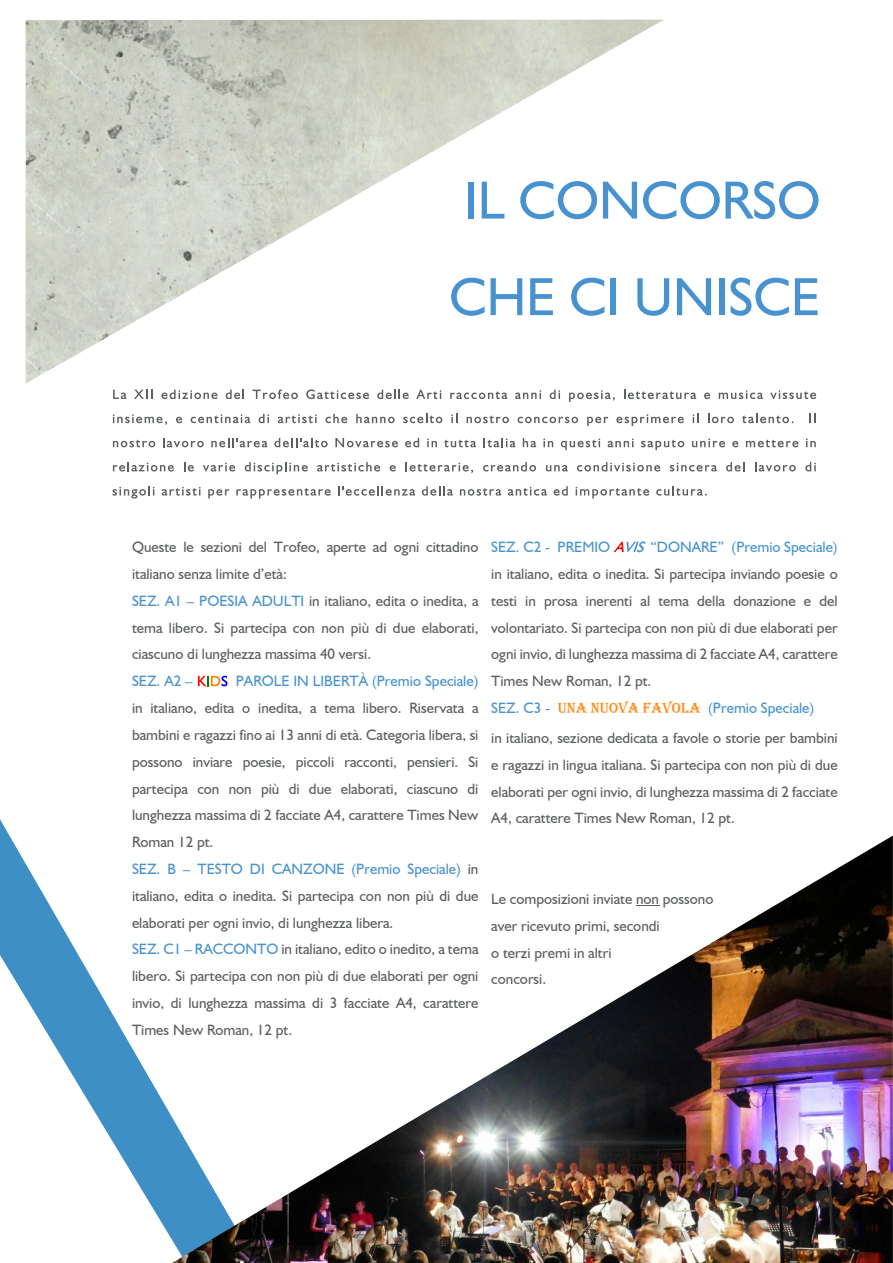
<style>
.page{position:relative;width:893px;height:1263px;background:#fff}
.page>*{position:absolute;margin:0;border:0;box-sizing:border-box;transform-origin:0 0}
.t1{font:54px/96.6px "Humanist 521 BT";color:#4893cf}
.t2{font:15px/26.8px "Humanist 521 BT";color:#5b5f5e}
.t3{font:15px "Humanist 521 BT";color:#4893cf}
.s1{color:#4893cf}
.s2{font-family:"Algerian";color:#ff8000}
</style>
<div class="page">
<img style="left:26px;top:20px;width:637px;height:364px">
<svg style="left:0;top:819px;width:143px;height:373px"></svg>
<svg style="left:113px;top:390px;width:14px;height:9px"></svg>
<svg style="left:134px;top:390px;width:19px;height:9px"></svg>
<svg style="left:161px;top:390px;width:56px;height:9px"></svg>
<svg style="left:226px;top:390px;width:18px;height:9px"></svg>
<svg style="left:253px;top:390px;width:45px;height:9px"></svg>
<svg style="left:306px;top:389px;width:63px;height:10px"></svg>
<svg style="left:377px;top:390px;width:32px;height:9px"></svg>
<svg style="left:416px;top:390px;width:25px;height:9px"></svg>
<svg style="left:450px;top:391px;width:57px;height:8px"></svg>
<svg style="left:515px;top:390px;width:26px;height:9px"></svg>
<svg style="left:550px;top:390px;width:10px;height:9px"></svg>
<svg style="left:569px;top:390px;width:46px;height:12px"></svg>
<svg style="left:624px;top:390px;width:72px;height:9px"></svg>
<svg style="left:704px;top:393px;width:6px;height:6px"></svg>
<svg style="left:719px;top:390px;width:44px;height:9px"></svg>
<svg style="left:770px;top:390px;width:46px;height:9px"></svg>
<svg style="left:113px;top:414px;width:54px;height:11px"></svg>
<svg style="left:176px;top:417px;width:6px;height:6px"></svg>
<svg style="left:191px;top:414px;width:59px;height:9px"></svg>
<svg style="left:259px;top:414px;width:10px;height:9px"></svg>
<svg style="left:278px;top:414px;width:39px;height:9px"></svg>
<svg style="left:325px;top:414px;width:22px;height:9px"></svg>
<svg style="left:356px;top:414px;width:39px;height:9px"></svg>
<svg style="left:403px;top:414px;width:39px;height:9px"></svg>
<svg style="left:451px;top:414px;width:6px;height:9px"></svg>
<svg style="left:467px;top:415px;width:42px;height:8px"></svg>
<svg style="left:517px;top:417px;width:61px;height:6px"></svg>
<svg style="left:587px;top:417px;width:21px;height:9px"></svg>
<svg style="left:616px;top:414px;width:68px;height:12px"></svg>
<svg style="left:693px;top:414px;width:5px;height:9px"></svg>
<svg style="left:708px;top:414px;width:26px;height:9px"></svg>
<svg style="left:742px;top:414px;width:51px;height:9px"></svg>
<svg style="left:810px;top:414px;width:6px;height:9px"></svg>
<svg style="left:113px;top:440px;width:42px;height:7px"></svg>
<svg style="left:163px;top:438px;width:41px;height:9px"></svg>
<svg style="left:211px;top:438px;width:57px;height:9px"></svg>
<svg style="left:274px;top:438px;width:54px;height:9px"></svg>
<svg style="left:335px;top:438px;width:63px;height:9px"></svg>
<svg style="left:405px;top:438px;width:14px;height:9px"></svg>
<svg style="left:427px;top:438px;width:10px;height:9px"></svg>
<svg style="left:444px;top:440px;width:32px;height:7px"></svg>
<svg style="left:484px;top:438px;width:32px;height:9px"></svg>
<svg style="left:523px;top:438px;width:13px;height:9px"></svg>
<svg style="left:543px;top:438px;width:10px;height:9px"></svg>
<svg style="left:561px;top:438px;width:39px;height:12px"></svg>
<svg style="left:608px;top:438px;width:26px;height:9px"></svg>
<svg style="left:641px;top:440px;width:43px;height:10px"></svg>
<svg style="left:692px;top:438px;width:33px;height:9px"></svg>
<svg style="left:732px;top:441px;width:6px;height:6px"></svg>
<svg style="left:746px;top:440px;width:52px;height:7px"></svg>
<svg style="left:806px;top:438px;width:10px;height:9px"></svg>
<svg style="left:113px;top:462px;width:61px;height:9px"></svg>
<svg style="left:184px;top:462px;width:10px;height:9px"></svg>
<svg style="left:203px;top:463px;width:32px;height:8px"></svg>
<svg style="left:245px;top:462px;width:63px;height:12px"></svg>
<svg style="left:317px;top:462px;width:63px;height:9px"></svg>
<svg style="left:390px;top:465px;width:6px;height:6px"></svg>
<svg style="left:406px;top:462px;width:67px;height:11px"></svg>
<svg style="left:483px;top:462px;width:53px;height:9px"></svg>
<svg style="left:546px;top:465px;width:22px;height:6px"></svg>
<svg style="left:577px;top:462px;width:83px;height:9px"></svg>
<svg style="left:670px;top:463px;width:47px;height:8px"></svg>
<svg style="left:726px;top:462px;width:19px;height:9px"></svg>
<svg style="left:755px;top:462px;width:41px;height:9px"></svg>
<svg style="left:805px;top:462px;width:11px;height:9px"></svg>
<svg style="left:112px;top:486px;width:42px;height:12px"></svg>
<svg style="left:162px;top:487px;width:39px;height:9px"></svg>
<svg style="left:208px;top:489px;width:21px;height:9px"></svg>
<svg style="left:236px;top:488px;width:95px;height:10px"></svg>
<svg style="left:338px;top:486px;width:77px;height:10px"></svg>
<svg style="left:422px;top:486px;width:31px;height:10px"></svg>
<svg style="left:460px;top:488px;width:41px;height:8px"></svg>
<svg style="left:508px;top:487px;width:39px;height:9px"></svg>
<svg style="left:554px;top:486px;width:14px;height:10px"></svg>
<svg style="left:576px;top:487px;width:73px;height:11px"></svg>
<svg style="left:656px;top:486px;width:51px;height:10px"></svg>
<div style="left:132px;top:537px;width:706px;height:503px;background:#fff"></div>
<svg style="left:198px;top:676px;width:29px;height:10px"></svg>
<svg style="left:614px;top:542px;width:31px;height:10px"></svg>
<img style="left:143px;top:836px;width:750px;height:427px">
<h1 class="t1" style="left:449px;top:156px;width:373px">IL CONCORSO<br>CHE CI UNISCE</h1>
<p class="t2" style="left:132px;top:535px;width:348px">Queste le sezioni del Trofeo, aperte ad ogni cittadino italiano senza limite d’età:<br><span class="s1">SEZ. A1 – POESIA ADULTI</span> in italiano, edita o inedita, a tema libero. Si partecipa con non più di due elaborati, ciascuno di lunghezza massima 40 versi.</p>
<p class="t3" style="left:132px;top:675px;width:62px">SEZ. A2 –</p>
<p class="t3" style="left:236px;top:675px;width:244px">PAROLE IN LIBERTÀ (Premio Speciale)</p>
<p class="t2" style="left:132px;top:696px;width:348px">in italiano, edita o inedita, a tema libero. Riservata a bambini e ragazzi fino ai 13 anni di età. Categoria libera, si possono inviare poesie, piccoli racconti, pensieri. Si partecipa con non più di due elaborati, ciascuno di lunghezza massima di 2 facciate A4, carattere Times New Roman 12 pt.<br><span class="s1">SEZ. B – TESTO DI CANZONE (Premio Speciale)</span> in italiano, edita o inedita. Si partecipa con non più di due elaborati per ogni invio, di lunghezza libera.<br><span class="s1">SEZ. C1 – RACCONTO</span> in italiano, edito o inedito, a tema libero. Si partecipa con non più di due elaborati per ogni invio, di lunghezza massima di 3 facciate A4, carattere Times New Roman, 12 pt.</p>
<p class="t3" style="left:491px;top:541px;width:120px">SEZ. C2 - PREMIO</p>
<p class="t3" style="left:650px;top:541px;width:189px">“DONARE” (Premio Speciale)</p>
<p class="t2" style="left:491px;top:562px;width:348px">in italiano, edita o inedita. Si partecipa inviando poesie o testi in prosa inerenti al tema della donazione e del volontariato. Si partecipa con non più di due elaborati per ogni invio, di lunghezza massima di 2 facciate A4, carattere Times New Roman, 12 pt.<br><span class="s1">SEZ. C3 -</span> <span class="s2">UNA NUOVA FAVOLA</span> <span class="s1">(Premio Speciale)</span></p>
<p class="t2" style="left:491px;top:726px;width:348px;text-align:justify">in italiano, sezione dedicata a favole o storie per bambini e ragazzi in lingua italiana. Si partecipa con non più di due elaborati per ogni invio, di lunghezza massima di 2 facciate A4, carattere Times New Roman, 12 pt.</p>
<p class="t2" style="left:491px;top:886px;width:224px">Le composizioni inviate non possono aver ricevuto primi, secondi<br>o terzi premi in altri<br>concorsi.</p>
</div>
